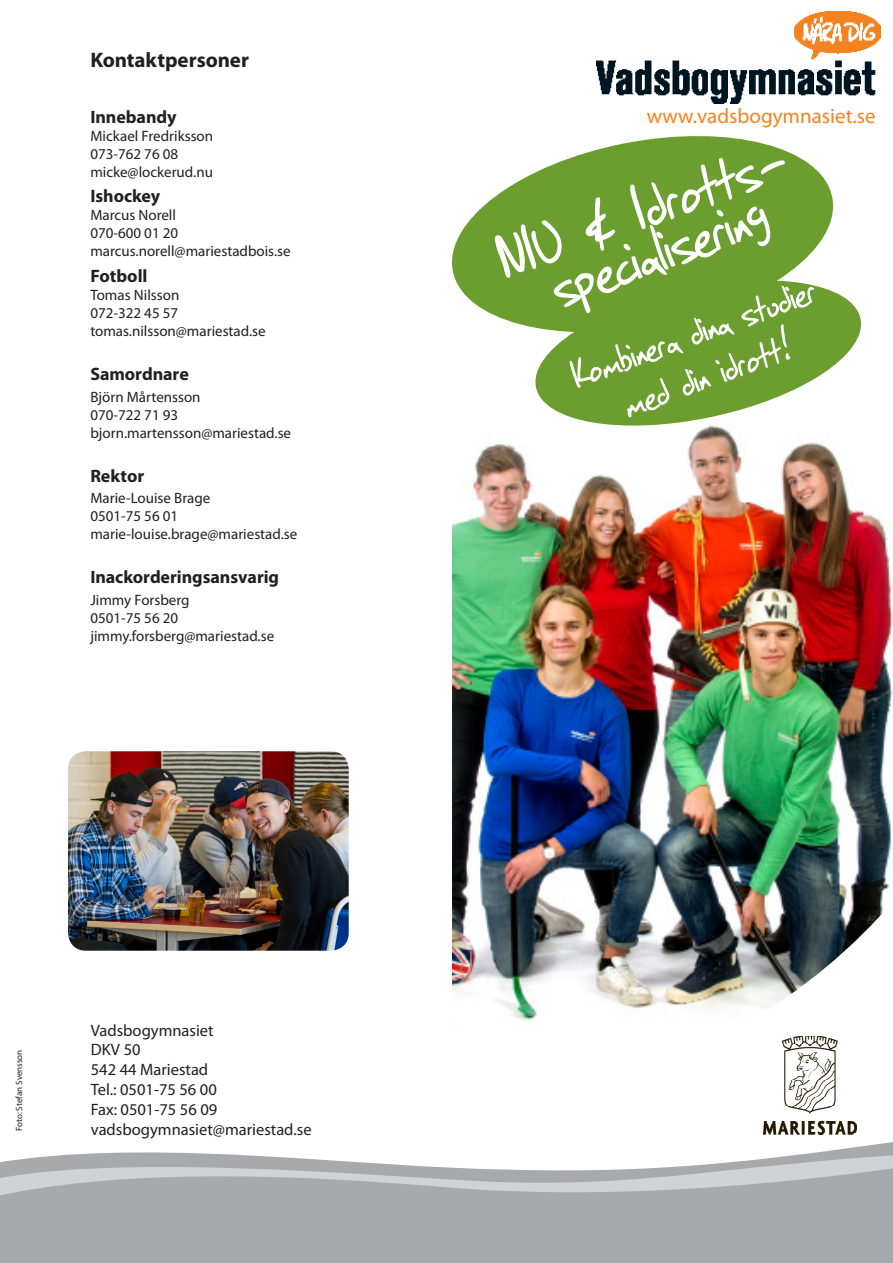
<style>
.page{position:relative;width:893px;height:1263px;background:#fff}
.page>*{position:absolute;margin:0;border:0;box-sizing:border-box;transform-origin:0 0}
.Underrubrik_1{font:72px "SF Grunge Sans";color:#fff}
.Underrubrik_1-2{font:45px/45px "SF Grunge Sans";color:#fff;text-align:center}
.t1{font:21px "Myriad Pro";color:#f58220}
.Rubrik_2{font:700 21px "Myriad Pro";color:#231f20}
.Rubrik_3{font:700 18px "Myriad Pro";letter-spacing:-.005em;color:#231f20}
.t2{font:16.5px "Myriad Pro";color:#231f20}
.Normal_sans_kurser{font:15px "Myriad Pro";color:#231f20}
.Rubrik_3-2{font:15px "Myriad Pro";color:#231f20}
.t3{font:9px "Myriad Pro";color:#231f20}
</style>
<div class="page">
<img style="left:452px;top:436px;width:441px;height:585px">
<svg style="left:828px;top:1142px;width:65px;height:9px"></svg>
<svg style="left:0;top:1151px;width:893px;height:13px"></svg>
<svg style="left:0;top:1164px;width:893px;height:52px;background:#b3b4b7"></svg>
<div style="left:0;top:1216px;width:893px;height:47px;background:#a8a9ad"></div>
<svg style="left:452px;top:136px;width:382px;height:191px;fill:#6c9e2f"></svg>
<img style="left:596px;top:11px;width:284px;height:92px">
<img style="left:763px;top:1036px;width:94px;height:98px">
<img style="left:68px;top:751px;width:281px;height:200px">
<svg style="left:528px;top:270px;width:333px;height:166px;fill:#6c9e2f"></svg>
<p class="Rubrik_2" style="left:90px;top:46px;width:160px">Kontaktpersoner</p>
<p class="Rubrik_3" style="left:90px;top:105px;width:88px">Innebandy</p>
<p class="Normal_sans_kurser" style="left:90px;top:126px;width:124px">Mickael Fredriksson</p>
<p class="Normal_sans_kurser" style="left:90px;top:144px;width:89px">073-762 76 08</p>
<p class="Normal_sans_kurser" style="left:90px;top:162px;width:124px">micke@lockerud.nu</p>
<p class="Rubrik_3" style="left:90px;top:185px;width:71px">Ishockey</p>
<p class="Normal_sans_kurser" style="left:90px;top:206px;width:87px">Marcus Norell</p>
<p class="Normal_sans_kurser" style="left:90px;top:224px;width:89px">070-600 01 20</p>
<p class="Normal_sans_kurser" style="left:90px;top:242px;width:202px">marcus.norell@mariestadbois.se</p>
<p class="Rubrik_3" style="left:90px;top:264px;width:59px">Fotboll</p>
<p class="Normal_sans_kurser" style="left:90px;top:286px;width:90px">Tomas Nilsson</p>
<p class="Normal_sans_kurser" style="left:90px;top:304px;width:89px">072-322 45 57</p>
<p class="Normal_sans_kurser" style="left:90px;top:322px;width:177px">tomas.nilsson@mariestad.se</p>
<p class="Rubrik_3" style="left:90px;top:362px;width:100px">Samordnare</p>
<p class="Rubrik_3-2" style="left:90px;top:387px;width:112px">Björn Mårtensson</p>
<p class="Normal_sans_kurser" style="left:90px;top:405px;width:89px">070-722 71 93</p>
<p class="Normal_sans_kurser" style="left:90px;top:423px;width:202px">bjorn.martensson@mariestad.se</p>
<p class="Rubrik_3" style="left:90px;top:464px;width:55px">Rektor</p>
<p class="Rubrik_3-2" style="left:90px;top:489px;width:122px">Marie-Louise Brage</p>
<p class="Normal_sans_kurser" style="left:90px;top:507px;width:89px">0501-75 56 01</p>
<p class="Normal_sans_kurser" style="left:90px;top:525px;width:208px">marie-louise.brage@mariestad.se</p>
<p class="Rubrik_3" style="left:90px;top:565px;width:190px">Inackorderingsansvarig</p>
<p class="Rubrik_3-2" style="left:90px;top:590px;width:101px">Jimmy Forsberg</p>
<p class="Normal_sans_kurser" style="left:90px;top:608px;width:89px">0501-75 56 20</p>
<p class="Normal_sans_kurser" style="left:90px;top:626px;width:185px">jimmy.forsberg@mariestad.se</p>
<p class="t3" style="left:14px;top:1131px;width:83px;rotate:-90deg">Foto: Stefan Svensson</p>
<p class="t2" style="left:91px;top:1020px;width:124px">Vadsbogymnasiet</p>
<p class="t2" style="left:91px;top:1040px;width:51px">DKV 50</p>
<p class="t2" style="left:91px;top:1059px;width:119px">542 44 Mariestad</p>
<p class="t2" style="left:91px;top:1079px;width:128px">Tel.: 0501-75 56 00</p>
<p class="t2" style="left:91px;top:1099px;width:128px">Fax: 0501-75 56 09</p>
<p class="t2" style="left:91px;top:1119px;width:222px">vadsbogymnasiet@mariestad.se</p>
<p class="t1" style="left:647px;top:103px;width:230px">www.vadsbogymnasiet.se</p>
<p class="Underrubrik_1" style="left:483px;top:214px;width:310px;rotate:-20deg">NIU &amp; Idrotts-</p>
<p class="Underrubrik_1" style="left:535px;top:243px;width:228px;rotate:-20deg">specialisering</p>
<p class="Underrubrik_1-2" style="left:564px;top:352px;width:258px;rotate:-20deg">Kombinera dina studier med din idrott!</p>
</div>
